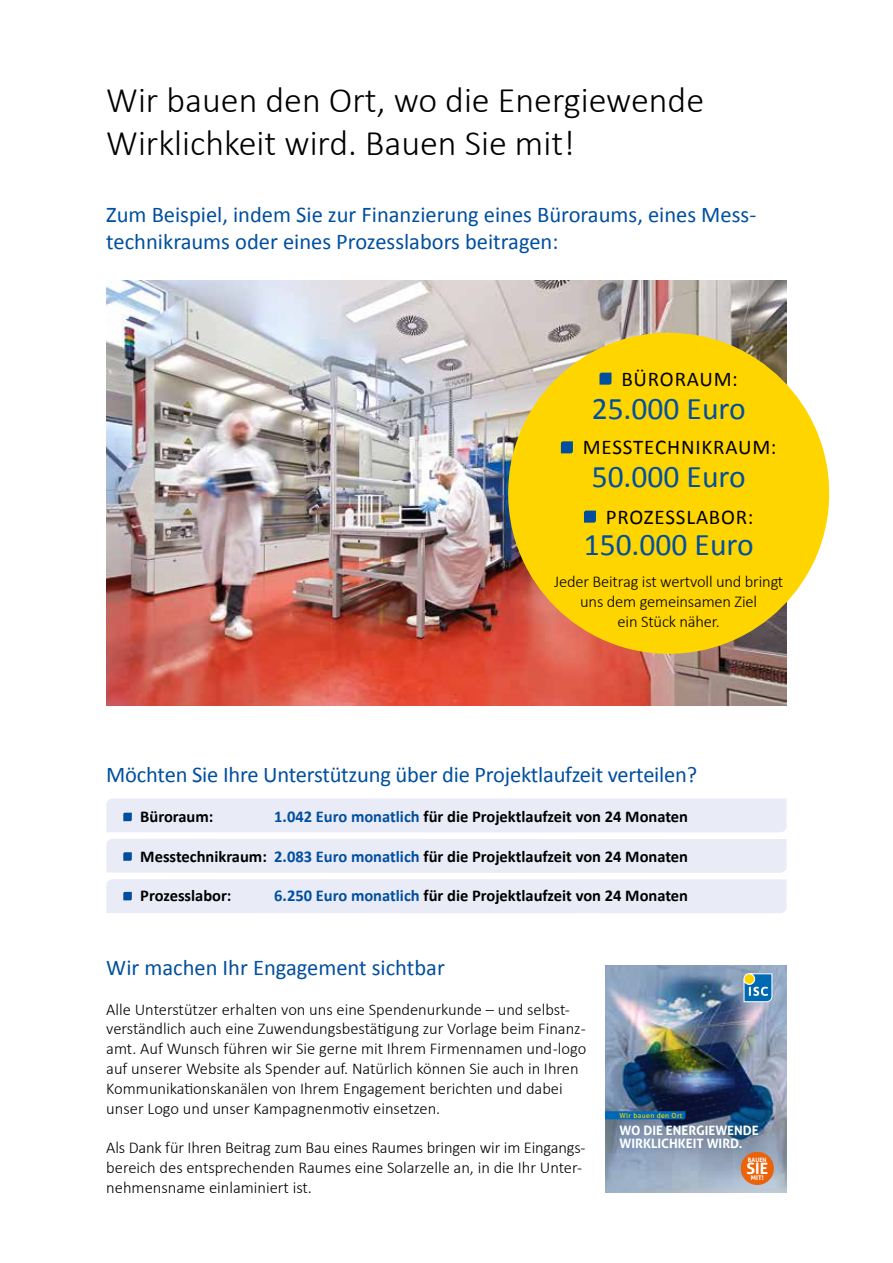
<style>
.page{position:relative;width:893px;height:1263px;background:#fff}
.page>*{position:absolute;margin:0;border:0;box-sizing:border-box;transform-origin:0 0}
.t1{font:300 36px/43.2px "Calibri";color:#000}
.t2{font:31.5px "Calibri";color:#004f9f}
.t3{font:22.5px/27px "Calibri";color:#004f9f}
.t4{font:21px "Calibri";letter-spacing:.04em;color:#000}
.t5{font:300 16.5px/19.8px "Calibri";color:#000}
.t6{font:700 16.5px "Calibri";color:#000}
.t7{font:700 15.75px "Aller";color:#fff}
.t8{font:700 12.9px/13.6px "Aller";color:#fff}
.t9{font:6.9px "Aller";letter-spacing:.05em;color:#ffd500}
.t10{font:700 6.45px "Aller";color:#fff}
.t11{font:700 6px "Aller";color:#fff}
.s1{color:#004f9f}
</style>
<div class="page">
<div style="left:106px;top:798px;width:681px;height:34px;background:#e9ebf7"></div>
<div style="left:106px;top:839px;width:681px;height:34px;background:#e9ebf7"></div>
<div style="left:106px;top:879px;width:681px;height:34px;background:#e9ebf7"></div>
<img style="left:606px;top:965px;width:181px;height:228px">
<svg style="left:606px;top:1111px;width:79px;height:8px"></svg>
<svg style="left:743px;top:973px;width:29px;height:29px"></svg>
<div style="left:614px;top:1120px;width:149px;height:34px;background:#4d83ac;opacity:.45"></div>
<svg style="left:741px;top:1152px;width:33px;height:33px"></svg>
<img style="left:106px;top:281px;width:681px;height:425px">
<div style="left:508px;top:333px;width:321px;height:321px;background:#ffd500;border-radius:50%"></div>
<svg style="left:599px;top:373px;width:12px;height:12px"></svg>
<svg style="left:561px;top:441px;width:12px;height:12px"></svg>
<svg style="left:584px;top:511px;width:12px;height:12px"></svg>
<h1 class="t1" style="left:106px;top:78px;width:599px">Wir bauen den Ort, wo die Energiewende<br>Wirklichkeit wird. Bauen Sie mit!</h1>
<h3 class="t3" style="left:106px;top:201px;width:651px">Zum Beispiel, indem Sie zur Finanzierung eines Büroraums, eines Mess&shy;technikraums oder eines Prozesslabors beitragen:</h3>
<p class="t4" style="left:621px;top:365px;width:118px">BÜRORAUM:</p>
<h2 class="t2" style="left:592px;top:388px;width:155px">25.000 Euro</h2>
<p class="t4" style="left:583px;top:434px;width:195px">MESSTECHNIKRAUM:</p>
<h2 class="t2" style="left:592px;top:457px;width:155px">50.000 Euro</h2>
<p class="t4" style="left:606px;top:503px;width:149px">PROZESSLABOR:</p>
<h2 class="t2" style="left:584px;top:525px;width:171px">150.000 Euro</h2>
<p class="t5" style="left:554px;top:572px;width:231px;text-align:center">Jeder Beitrag ist wertvoll und bringt uns dem gemeinsamen Ziel<br>ein Stück näher.</p>
<h3 class="t3" style="left:106px;top:761px;width:592px">Möchten Sie Ihre Unterstützung über die Projektlaufzeit verteilen?</h3>
<p class="t6" style="left:140px;top:806px;width:75px">Büroraum:</p>
<p class="t6" style="left:274px;top:806px;width:415px"><span class="s1">1.042 Euro monatlich</span> für die Projektlaufzeit von 24 Monaten</p>
<p class="t6" style="left:140px;top:845px;width:549px">Messtechnikraum: <span class="s1">2.083 Euro monatlich</span> für die Projektlaufzeit von 24 Monaten</p>
<p class="t6" style="left:140px;top:885px;width:93px">Prozesslabor:</p>
<p class="t6" style="left:274px;top:885px;width:415px"><span class="s1">6.250 Euro monatlich</span> für die Projektlaufzeit von 24 Monaten</p>
<h3 class="t3" style="left:106px;top:954px;width:340px">Wir machen Ihr Engagement sichtbar</h3>
<p class="t5" style="left:106px;top:999px;width:482px">Alle Unterstützer erhalten von uns eine Spendenurkunde – und selbst&shy;verständlich auch eine Zuwendungsbestätigung zur Vorlage beim Finanz&shy;amt. Auf Wunsch führen wir Sie gerne mit Ihrem Firmennamen und -logo auf unserer Website als Spender auf. Natürlich können Sie auch in Ihren Kommunikationskanälen von Ihrem Engagement berichten und dabei unser Logo und unser Kampagnenmotiv einsetzen.</p>
<p class="t5" style="left:106px;top:1137px;width:481px">Als Dank für Ihren Beitrag zum Bau eines Raumes bringen wir im Eingangs&shy;bereich des entsprechenden Raumes eine Solarzelle an, in die Ihr Unter&shy;nehmensname einlaminiert ist.</p>
<p class="t9" style="left:620px;top:1111px;width:64px">Wir bauen den Ort</p>
<p class="t8" style="left:620px;top:1123px;width:141px">WO DIE ENERGIEWENDE<br>WIRKLICHKEIT WIRD.</p>
<p class="t11" style="left:748px;top:1156px;width:20px">BAUEN</p>
<p class="t7" style="left:746px;top:1159px;width:23px">SIE</p>
<p class="t10" style="left:751px;top:1174px;width:14px">MIT!</p>
</div>
